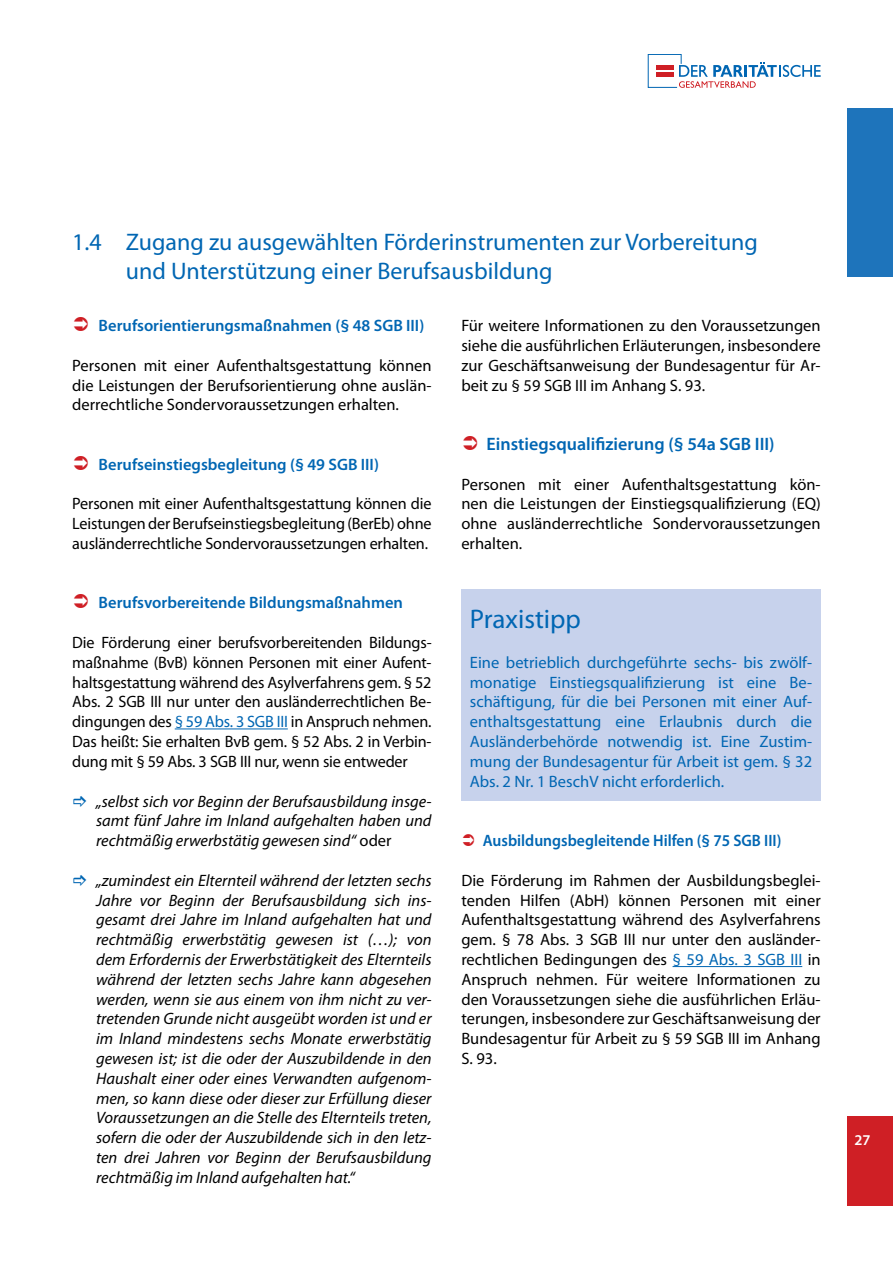
<style>
.page{position:relative;width:893px;height:1263px;background:#fff}
.page>*{position:absolute;margin:0;border:0;box-sizing:border-box;transform-origin:0 0}
.t1{font:27px "Myriad Pro";color:#0066b3}
.t2{font:24px/28.8px "Myriad Pro";color:#0066b3}
.t3{font:600 18px "Myriad Pro";color:#0066b3}
.t4{font:16.5px/19.8px "Myriad Pro";color:#000;text-align:justify}
.t5{font:italic 16.5px/19.8px "Myriad Pro";color:#000;text-align:justify}
.t6{font:16.5px/19.8px "Myriad Pro";color:#0066b3;text-align:justify}
.t7{font:600 16.5px "Myriad Pro";color:#0066b3}
.t8{font:600 16.5px "Myriad Pro";color:#0066b3;scale:.95 1}
.t9{font:600 15px "Myriad Pro";color:#fff}
.s1{color:#0066b3}
.s2{font-style:normal}
</style>
<div class="page">
<svg style="left:648px;top:54px;width:173px;height:34px"></svg>
<div style="left:848px;top:1116px;width:45px;height:89px;background:#cf1f25"></div>
<div style="left:848px;top:108px;width:45px;height:168px;background:#1e74bb"></div>
<hr style="left:175px;top:728px;width:113px;height:1px;background:#0066b3">
<div style="left:461px;top:589px;width:360px;height:211px;background:#c7d2ec"></div>
<hr style="left:673px;top:966px;width:129px;height:1px;background:#0066b3">
<h2 class="t2" style="left:126px;top:227px;width:634px;text-indent:-54px">1.4 Zugang zu ausgewählten Förderinstrumenten zur Vorbereitung und Unterstützung einer Berufsausbildung</h2>
<p class="t4" style="left:461px;top:316px;width:361px">Für weitere Informationen zu den Voraussetzungen siehe die ausführlichen Erläuterungen, insbesondere zur Geschäftsanweisung der Bundesagentur für Ar&shy;beit zu § 59 SGB III im Anhang S. 93.</p>
<p class="t7" style="left:99px;top:315px;width:327px">Berufsorientierungsmaßnahmen (§ 48 SGB III)</p>
<p class="t4" style="left:72px;top:355px;width:361px">Personen mit einer Aufenthaltsgestattung können die Leistungen der Berufsorientierung ohne auslän&shy;derrechtliche Sondervoraussetzungen erhalten.</p>
<p class="t7" style="left:99px;top:454px;width:282px">Berufseinstiegsbegleitung (§ 49 SGB III)</p>
<p class="t4" style="left:72px;top:494px;width:361px">Personen mit einer Aufenthaltsgestattung können die Leistungen der Berufseinstiegsbegleitung (BerEb) ohne ausländerrechtliche Sondervoraussetzungen erhalten.</p>
<p class="t7" style="left:99px;top:592px;width:306px">Berufsvorbereitende Bildungsmaßnahmen</p>
<p class="t4" style="left:72px;top:632px;width:361px">Die Förderung einer berufsvorbereitenden Bildungs&shy;maßnahme (BvB) können Personen mit einer Aufent&shy;haltsgestattung während des Asylverfahrens gem. § 52<br>Abs. 2 SGB III nur unter den ausländerrechtlichen Be&shy;dingungen des <span class="s1">§ 59 Abs. 3 SGB III</span> in Anspruch nehmen.<br>Das heißt: Sie erhalten BvB gem. § 52 Abs. 2 in Verbin&shy;dung mit § 59 Abs. 3 SGB III nur, wenn sie entweder</p>
<p class="t5" style="left:96px;top:791px;width:337px">„selbst sich vor Beginn der Berufsausbildung insge&shy;samt fünf Jahre im Inland aufgehalten haben und rechtmäßig erwerbstätig gewesen sind“ <span class="s2">oder</span></p>
<p class="t5" style="left:96px;top:870px;width:337px">„zumindest ein Elternteil während der letzten sechs Jahre vor Beginn der Berufsausbildung sich ins&shy;gesamt drei Jahre im Inland aufgehalten hat und rechtmäßig erwerbstätig gewesen ist (…); von dem Erfordernis der Erwerbstätigkeit des Elternteils während der letzten sechs Jahre kann abgesehen werden, wenn sie aus einem von ihm nicht zu ver&shy;tretenden Grunde nicht ausgeübt worden ist und er im Inland mindestens sechs Monate erwerbstätig gewesen ist; ist die oder der Auszubildende in den Haushalt einer oder eines Verwandten aufgenom&shy;men, so kann diese oder dieser zur Erfüllung dieser Voraussetzungen an die Stelle des Elternteils treten, sofern die oder der Auszubildende sich in den letz&shy;ten drei Jahren vor Beginn der Berufsausbildung rechtmäßig im Inland aufgehalten hat.“</p>
<p class="t3" style="left:487px;top:433px;width:289px">Einstiegsqualifizierung (§ 54a SGB III)</p>
<p class="t4" style="left:461px;top:474px;width:361px">Personen mit einer Aufenthaltsgestattung kön&shy;nen die Leistungen der Einstiegsqualifizierung (EQ) ohne ausländerrechtliche Sondervoraussetzungen erhalten.</p>
<h1 class="t1" style="left:470px;top:602px;width:113px">Praxistipp</h1>
<p class="t6" style="left:470px;top:652px;width:344px">Eine betrieblich durchgeführte sechs- bis zwölf&shy;monatige Einstiegsqualifizierung ist eine Be&shy;schäftigung, für die bei Personen mit einer Auf&shy;enthaltsgestattung eine Erlaubnis durch die Ausländerbehörde notwendig ist. Eine Zustim&shy;mung der Bundesagentur für Arbeit ist gem. § 32<br>Abs. 2 Nr. 1 BeschV nicht erforderlich.</p>
<p class="t8" style="left:483px;top:830px;width:316px">Ausbildungsbegleitende Hilfen (§ 75 SGB III)</p>
<p class="t4" style="left:461px;top:870px;width:361px">Die Förderung im Rahmen der Ausbildungsbeglei&shy;tenden Hilfen (AbH) können Personen mit einer Aufenthaltsgestattung während des Asylverfahrens gem. § 78 Abs. 3 SGB III nur unter den ausländer&shy;rechtlichen Bedingungen des <span class="s1">§ 59 Abs. 3 SGB III</span> in Anspruch nehmen. Für weitere Informationen zu den Voraussetzungen siehe die ausführlichen Erläu&shy;terungen, insbesondere zur Geschäftsanweisung der Bundesagentur für Arbeit zu § 59 SGB III im Anhang S. 93.</p>
<p class="t9" style="left:854px;top:1131px;width:18px">27</p>
</div>
